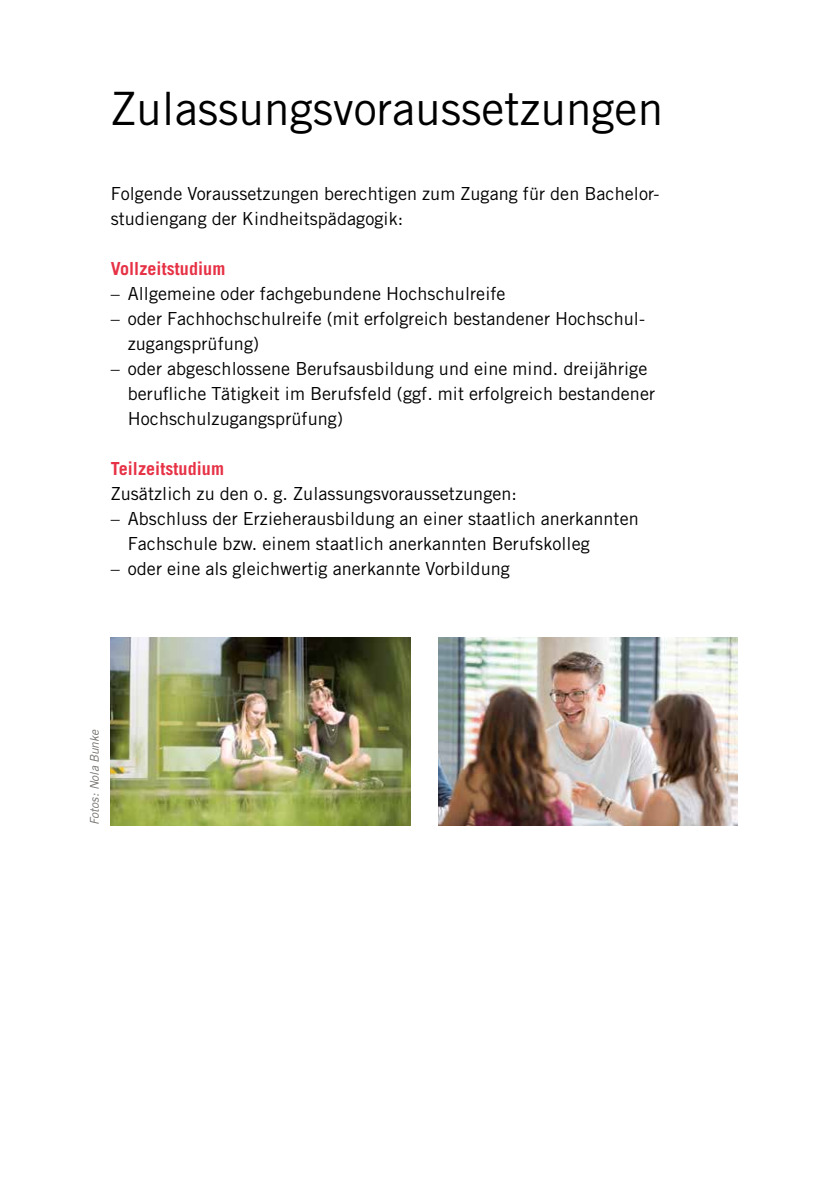
<style>
.page{position:relative;width:840px;height:1191px;background:#fff}
.page>*{position:absolute;margin:0;border:0;box-sizing:border-box;transform-origin:0 0}
.t1{font:46px "Trade Gothic LT Std";color:#000}
.t2{font:18px/25px "Trade Gothic LT Std";letter-spacing:.005em;color:#000}
.t3{font:700 18px "Trade Gothic LT Std";letter-spacing:.005em;color:#e73246}
.t4{font:italic 12px "Trade Gothic LT Std";color:#75726f}
</style>
<div class="page">
<img style="left:111px;top:637px;width:299px;height:188px">
<img style="left:438px;top:637px;width:299px;height:188px">
<h1 class="t1" style="left:111px;top:81px;width:554px">Zulassungsvoraussetzungen</h1>
<p class="t2" style="left:111px;top:181px;width:550px">Folgende Voraussetzungen berechtigen zum Zugang für den Bachelor&shy;studiengang der Kindheitspädagogik:</p>
<p class="t3" style="left:111px;top:258px;width:116px">Vollzeitstudium</p>
<p class="t2" style="left:111px;top:281px;width:396px">– Allgemeine oder fachgebundene Hochschulreife</p>
<p class="t2" style="left:128px;top:306px;width:518px;text-indent:-17px">– oder Fachhochschulreife (mit erfolgreich bestandener Hochschul&shy;zugangsprüfung)</p>
<p class="t2" style="left:128px;top:356px;width:528px;text-indent:-17px">– oder abgeschlossene Berufsausbildung und eine mind. dreijährige berufliche Tätigkeit im Berufsfeld (ggf. mit erfolgreich bestandener<br>Hochschulzugangsprüfung)</p>
<p class="t3" style="left:111px;top:458px;width:115px">Teilzeitstudium</p>
<p class="t2" style="left:111px;top:481px;width:408px">Zusätzlich zu den o. g. Zulassungsvoraussetzungen:</p>
<p class="t2" style="left:128px;top:506px;width:512px;text-indent:-17px">– Abschluss der Erzieherausbildung an einer staatlich anerkannten<br>Fachschule bzw. einem staatlich anerkannten Berufskolleg</p>
<p class="t2" style="left:111px;top:556px;width:400px">– oder eine als gleichwertig anerkannte Vorbildung</p>
<p class="t4" style="left:87px;top:825px;width:98px;rotate:-90deg">Fotos: Nola Bunke</p>
</div>
